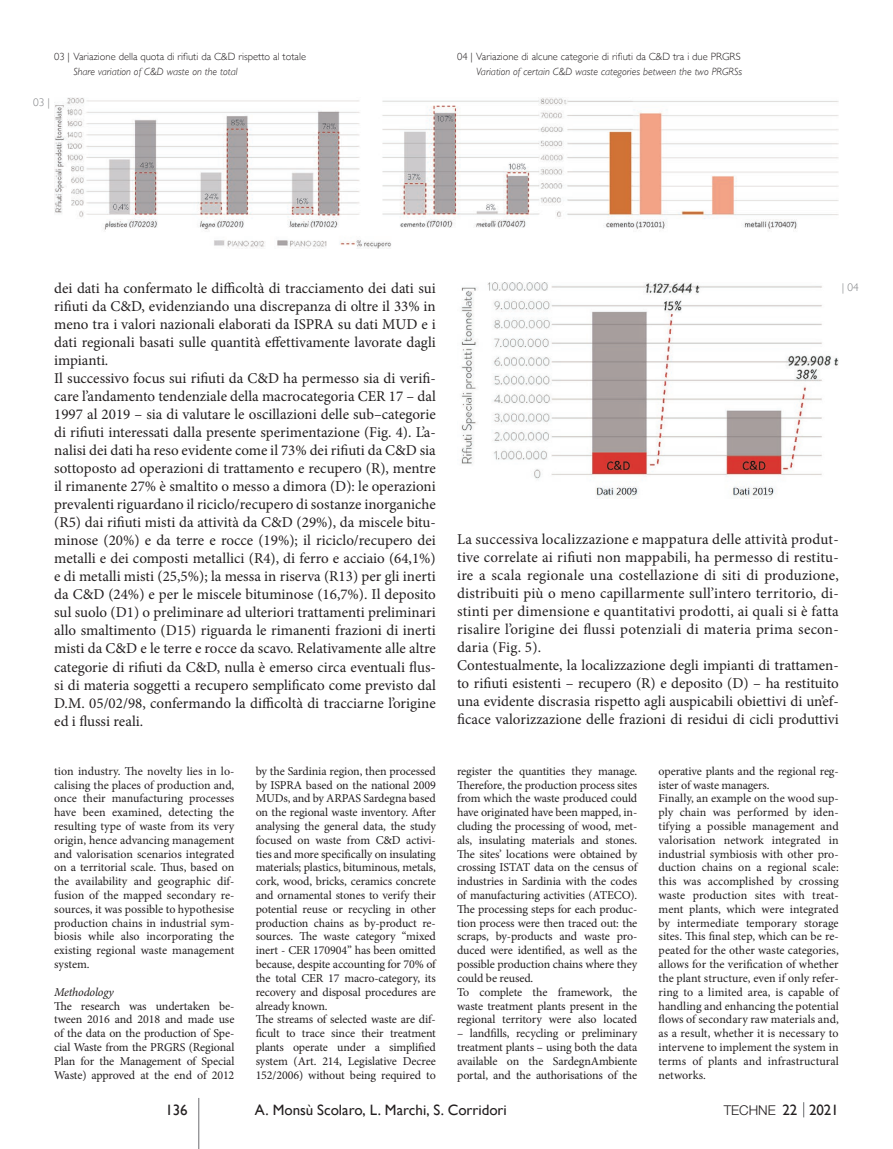
<style>
.page{position:relative;width:893px;height:1149px;background:#fff}
.page>*{position:absolute;margin:0;border:0;box-sizing:border-box;transform-origin:0 0}
.t1{font:15px/18px "Minion Pro";color:#231f20}
.t2{font:15px "Gill Sans";letter-spacing:-.005em;color:#231f20}
.t3{font:300 13.5px "Helvetica Neue LT Std";color:#231f20}
.t4{font:12px/13.8px "Minion Pro";letter-spacing:-.01em;color:#231f20;text-align:justify}
.t5{font:italic 12px "Minion Pro";letter-spacing:-.015em;color:#231f20}
.t6{font:300 11.25px "Gill Sans";color:#808285}
.t7{font:300 10.5px "Gill Sans";color:#231f20}
.t8{font:italic 300 10.5px "Gill Sans";color:#231f20}
.s1{font-family:"Gill Sans";font-weight:400;font-size:15px}
</style>
<div class="page">
<svg style="left:803px;top:1102px;width:1px;height:14px"></svg>
<hr style="left:198px;top:1097px;width:1px;height:51px;background:#6c6d70">
<img style="left:54px;top:98px;width:785px;height:150px">
<img style="left:461px;top:283px;width:378px;height:215px">
<p class="t7" style="left:54px;top:49px;width:253px">03 | Variazione della quota di rifiuti da C&amp;D rispetto al totale</p>
<p class="t8" style="left:73px;top:66px;width:166px">Share variation of C&amp;D waste on the total</p>
<p class="t6" style="left:33px;top:93px;width:18px">03 |</p>
<p class="t7" style="left:457px;top:49px;width:285px">04 | Variazione di alcune categorie di rifiuti da C&amp;D tra i due PRGRS</p>
<p class="t8" style="left:476px;top:66px;width:267px">Variation of certain C&amp;D waste categories between the two PRGRSs</p>
<p class="t1" style="left:54px;top:279px;width:383px">dei dati ha confermato le difficoltà di tracciamento dei dati sui rifiuti da C&amp;D, evidenziando una discrepanza di oltre il 33% in meno tra i valori nazionali elaborati da ISPRA su dati MUD e i dati regionali basati sulle quantità effettivamente lavorate dagli impianti.<br>Il successivo focus sui rifiuti da C&amp;D ha permesso sia di verifi&shy;care l’andamento tendenziale della macrocategoria CER 17 – dal 1997 al 2019 – sia di valutare le oscillazioni delle sub–categorie di rifiuti interessati dalla presente sperimentazione (Fig. 4). L’a&shy;nalisi dei dati ha reso evidente come il 73% dei rifiuti da C&amp;D sia sottoposto ad operazioni di trattamento e recupero (R), mentre il rimanente 27% è smaltito o messo a dimora (D): le operazioni prevalenti riguardano il riciclo/recupero di sostanze inorganiche (R5) dai rifiuti misti da attività da C&amp;D (29%), da miscele bitu&shy;minose (20%) e da terre e rocce (19%); il riciclo/recupero dei metalli e dei composti metallici (R4), di ferro e acciaio (64,1%) e di metalli misti (25,5%); la messa in riserva (R13) per gli inerti da C&amp;D (24%) e per le miscele bituminose (16,7%). Il deposito sul suolo (D1) o preliminare ad ulteriori trattamenti preliminari allo smaltimento (D15) riguarda le rimanenti frazioni di inerti misti da C&amp;D e le terre e rocce da scavo. Relativamente alle altre categorie di rifiuti da C&amp;D, nulla è emerso circa eventuali flus&shy;si di materia soggetti a recupero semplificato come previsto dal D.M. 05/02/98, confermando la difficoltà di tracciarne l’origine ed i flussi reali.</p>
<p class="t6" style="left:842px;top:278px;width:18px">| 04</p>
<p class="t1" style="left:457px;top:530px;width:383px">La successiva localizzazione e mappatura delle attività produt&shy;tive correlate ai rifiuti non mappabili, ha permesso di restitu&shy;ire a scala regionale una costellazione di siti di produzione, distribuiti più o meno capillarmente sull’intero territorio, di&shy;stinti per dimensione e quantitativi prodotti, ai quali si è fatta risalire l’origine dei flussi potenziali di materia prima secon&shy;daria (Fig. 5).<br>Contestualmente, la localizzazione degli impianti di trattamen&shy;to rifiuti esistenti – recupero (R) e deposito (D) – ha restituito una evidente discrasia rispetto agli auspicabili obiettivi di un’ef&shy;ficace valorizzazione delle frazioni di residui di cicli produttivi</p>
<p class="t4" style="left:54px;top:763px;width:182px">tion industry. The novelty lies in lo&shy;calising the places of production and, once their manufacturing processes have been examined, detecting the resulting type of waste from its very origin, hence advancing management and valorisation scenarios integrated on a territorial scale. Thus, based on the availability and geographic dif&shy;fusion of the mapped secondary re&shy;sources, it was possible to hypothesise production chains in industrial sym&shy;biosis while also incorporating the existing regional waste management system.</p>
<p class="t5" style="left:54px;top:983px;width:61px">Methodology</p>
<p class="t4" style="left:54px;top:998px;width:182px">The research was undertaken be&shy;tween 2016 and 2018 and made use of the data on the production of Spe&shy;cial Waste from the PRGRS (Regional Plan for the Management of Special Waste) approved at the end of 2012</p>
<p class="t4" style="left:256px;top:763px;width:182px;text-align:left">by the Sardinia region, then processed by ISPRA based on the national 2009<br>MUDs, and by ARPAS Sardegna based on the regional waste inventory. After analysing the general data, the study focused on waste from C&amp;D activi&shy;ties and more specifically on insulating materials; plastics, bituminous, metals, cork, wood, bricks, ceramics concrete and ornamental stones to verify their potential reuse or recycling in other production chains as by-product re&shy;sources. The waste category “mixed inert - CER 170904” has been omitted because, despite accounting for 70% of the total CER 17 macro-category, its recovery and disposal procedures are already known.<br>The streams of selected waste are dif&shy;ficult to trace since their treatment plants operate under a simplified system (Art. 214, Legislative Decree 152/2006) without being required to</p>
<p class="t4" style="left:457px;top:763px;width:182px;text-align:left">register the quantities they manage.<br>Therefore, the production process sites from which the waste produced could have originated have been mapped, in&shy;cluding the processing of wood, met&shy;als, insulating materials and stones.<br>The sites’ locations were obtained by crossing ISTAT data on the census of industries in Sardinia with the codes of manufacturing activities (ATECO).<br>The processing steps for each produc&shy;tion process were then traced out: the scraps, by-products and waste pro&shy;duced were identified, as well as the possible production chains where they could be reused.<br>To complete the framework, the waste treatment plants present in the regional territory were also located</p>
<p class="t4" style="left:457px;top:1026px;width:182px">– landfills, recycling or preliminary treatment plants – using both the data available on the SardegnAmbiente portal, and the authorisations of the</p>
<p class="t4" style="left:659px;top:763px;width:182px;text-align:left">operative plants and the regional reg&shy;ister of waste managers.<br>Finally, an example on the wood sup&shy;ply chain was performed by iden&shy;tifying a possible management and valorisation network integrated in industrial symbiosis with other pro&shy;duction chains on a regional scale: this was accomplished by crossing waste production sites with treat&shy;ment plants, which were integrated by intermediate temporary storage sites. This final step, which can be re&shy;peated for the other waste categories, allows for the verification of whether the plant structure, even if only refer&shy;ring to a limited area, is capable of handling and enhancing the potential flows of secondary raw materials and, as a result, whether it is necessary to intervene to implement the system in terms of plants and infrastructural networks.</p>
<p class="t2" style="left:166px;top:1100px;width:24px">136</p>
<p class="t2" style="left:255px;top:1100px;width:253px">A. Monsù Scolaro, L. Marchi, S. Corridori</p>
<p class="t3" style="left:724px;top:1101px;width:117px">TECHNE <span class="s1">22 2021</span></p>
</div>
